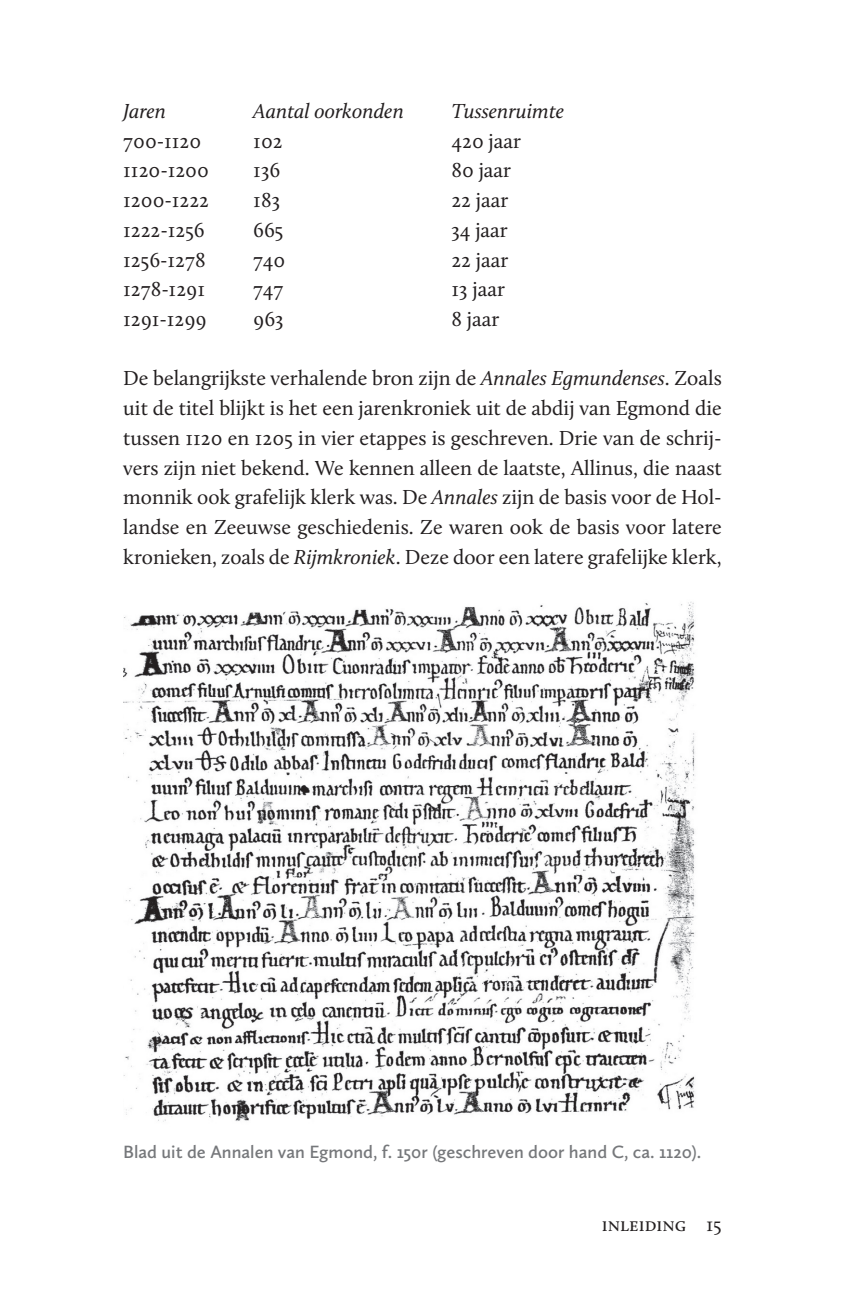
<style>
.page{position:relative;width:849px;height:1303px;background:#fff}
.page>*{position:absolute;margin:0;border:0;box-sizing:border-box;transform-origin:0 0}
.t1{font:21px/29.6px "Calluna";color:#231f20;text-align:justify}
.t2{font:italic 21px "Calluna";color:#231f20}
.t3{font:20px "Calluna";color:#231f20}
.t4{font:600 18.4px "Calluna Sans";color:#76787b}
.s1{font-style:italic}
</style>
<div class="page">
<img style="left:123px;top:601px;width:572px;height:521px">
<p class="t2" style="left:123px;top:98px;width:44px">Jaren</p>
<p class="t2" style="left:253px;top:98px;width:152px">Aantal oorkonden</p>
<p class="t2" style="left:451px;top:98px;width:114px">Tussenruimte</p>
<p class="t1" style="left:123px;top:126px;width:80px">700-1120</p>
<p class="t1" style="left:253px;top:126px;width:31px">102</p>
<p class="t1" style="left:451px;top:126px;width:71px">420 jaar</p>
<p class="t1" style="left:123px;top:155px;width:87px">1120-1200</p>
<p class="t1" style="left:253px;top:155px;width:28px">136</p>
<p class="t1" style="left:451px;top:155px;width:61px">80 jaar</p>
<p class="t1" style="left:123px;top:185px;width:87px">1200-1222</p>
<p class="t1" style="left:253px;top:185px;width:28px">183</p>
<p class="t1" style="left:451px;top:185px;width:58px">22 jaar</p>
<p class="t1" style="left:123px;top:215px;width:83px">1222-1256</p>
<p class="t1" style="left:253px;top:215px;width:32px">665</p>
<p class="t1" style="left:451px;top:215px;width:58px">34 jaar</p>
<p class="t1" style="left:123px;top:244px;width:84px">1256-1278</p>
<p class="t1" style="left:253px;top:244px;width:34px">740</p>
<p class="t1" style="left:451px;top:244px;width:58px">22 jaar</p>
<p class="t1" style="left:123px;top:274px;width:83px">1278-1291</p>
<p class="t1" style="left:253px;top:274px;width:31px">747</p>
<p class="t1" style="left:451px;top:274px;width:55px">13 jaar</p>
<p class="t1" style="left:123px;top:304px;width:85px">1291-1299</p>
<p class="t1" style="left:253px;top:304px;width:32px">963</p>
<p class="t1" style="left:451px;top:304px;width:49px">8 jaar</p>
<p class="t1" style="left:123px;top:363px;width:600px">De belangrijkste verhalende bron zijn de <span class="s1">Annales Egmundenses</span>. Zoals uit de titel blijkt is het een jarenkroniek uit de abdij van Egmond die tussen 1120 en 1205 in vier etappes is geschreven. Drie van de schrij&shy;vers zijn niet bekend. We kennen alleen de laatste, Allinus, die naast monnik ook grafelijk klerk was. De <span class="s1">Annales</span> zijn de basis voor de Hol&shy;landse en Zeeuwse geschiedenis. Ze waren ook de basis voor latere kronieken, zoals de <span class="s1">Rijmkroniek</span>. Deze door een latere grafelijke klerk,</p>
<p class="t4" style="left:123px;top:1140px;width:579px">Blad uit de Annalen van Egmond, f. 150r (geschreven door hand C, ca. 1120).</p>
<p class="t3" style="left:601px;top:1211px;width:121px">inleiding 15</p>
</div>
